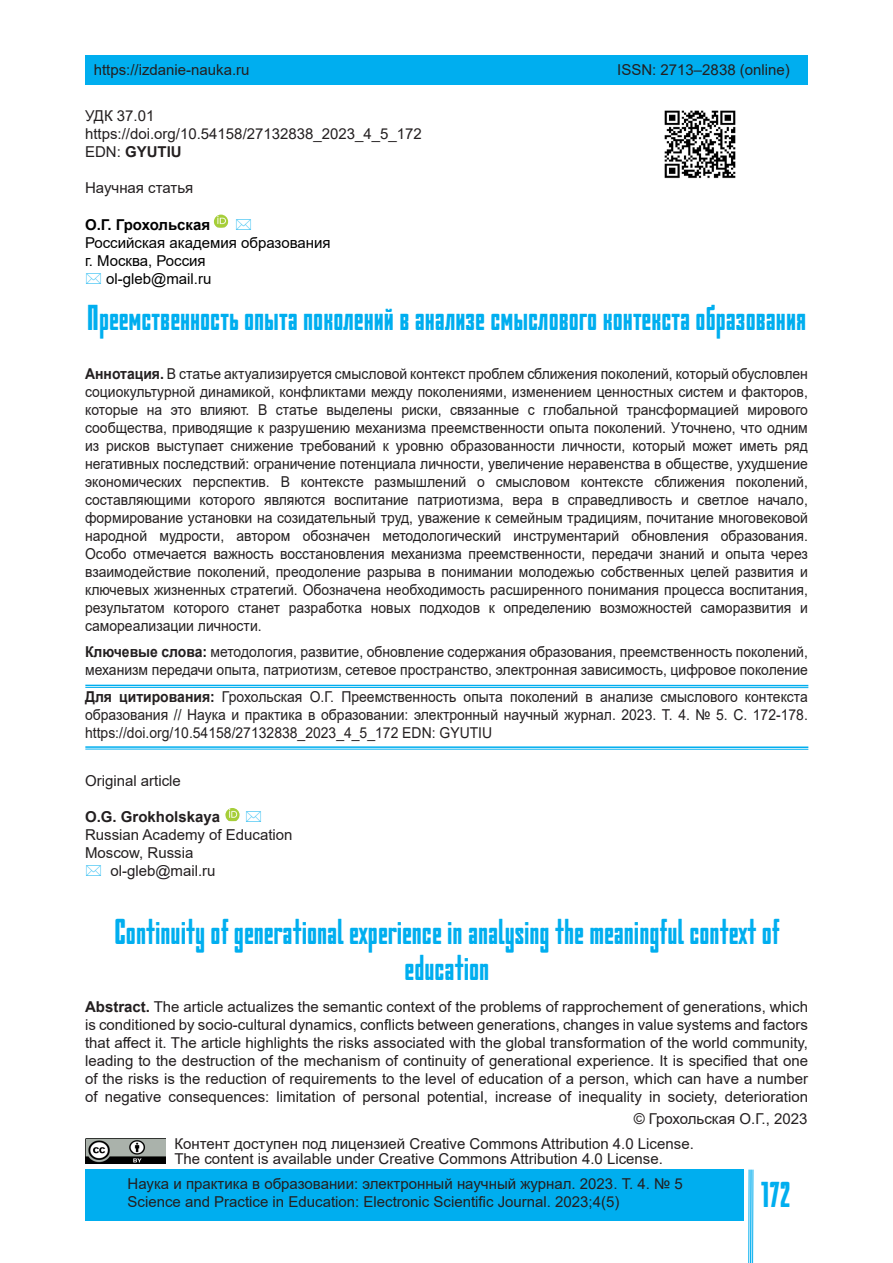
<style>
.page{position:relative;width:893px;height:1263px;background:#fff}
.page>*{position:absolute;margin:0;border:0;box-sizing:border-box;transform-origin:0 0}
.t1{font:36px/36px "Bully";color:#00aeef;text-align:center}
.верхний_колонтитул{font:15px/18px "Arial";color:#231f20;text-align:justify;scale:.93 1}
.верхний_колонтитул-2{font:15px/18px "Arial";color:#231f20;text-align:justify}
.t2{font:15px "Arial";color:#000}
.t3{font:700 15px "Arial";color:#231f20}
.t4{font:700 15px "Arial";color:#000}
.s1{font-weight:400}
.s2{font-weight:700}
</style>
<div class="page">
<img style="left:86px;top:1138px;width:80px;height:26px">
<div style="left:85px;top:55px;width:723px;height:30px;background:#00aeef"></div>
<div style="left:85px;top:1169px;width:658px;height:51px;background:#00aeef"></div>
<hr style="left:85px;top:746px;width:723px;height:2px;background:#00aeef">
<hr style="left:85px;top:749px;width:723px;height:1px;background:#00aeef">
<hr style="left:85px;top:685px;width:723px;height:1px;background:#00aeef">
<hr style="left:85px;top:687px;width:723px;height:1px;background:#00aeef">
<hr style="left:748px;top:1169px;width:1px;height:94px;background:#00aeef">
<hr style="left:750px;top:1169px;width:2px;height:94px;background:#00aeef">
<hr style="left:752px;top:1169px;width:1px;height:94px;background:#00aeef">
<img style="left:214px;top:215px;width:14px;height:13px">
<img style="left:225px;top:808px;width:15px;height:13px">
<img style="left:664px;top:110px;width:72px;height:69px">
<p class="верхний_колонтитул-2" style="left:94px;top:60px;width:157px">https://izdanie-nauka.ru</p>
<p class="верхний_колонтитул-2" style="left:617px;top:60px;width:174px">ISSN: 2713–2838 (online)</p>
<p class="верхний_колонтитул-2" style="left:85px;top:107px;width:71px">УДК 37.01</p>
<p class="верхний_колонтитул-2" style="left:85px;top:125px;width:338px">https://doi.org/10.54158/27132838_2023_4_5_172</p>
<p class="t3" style="left:85px;top:142px;width:98px"><span class="s1">EDN:</span> GYUTIU</p>
<p class="верхний_колонтитул-2" style="left:85px;top:179px;width:110px">Научная статья</p>
<p class="t4" style="left:85px;top:214px;width:127px">О.Г. Грохольская</p>
<p class="t2" style="left:85px;top:232px;width:247px">Российская академия образования</p>
<p class="t2" style="left:85px;top:250px;width:122px">г. Москва, Россия</p>
<p class="t2" style="left:106px;top:268px;width:107px">ol-gleb@mail.ru</p>
<p class="t1" style="left:87px;top:300px;width:721px">Преемственность опыта поколений в анализе смыслового контекста образования</p>
<p class="верхний_колонтитул" style="left:85px;top:364px;width:779px"><span class="s2">Аннотация.</span> В статье актуализируется смысловой контекст проблем сближения поколений, который обусловлен социокультурной динамикой, конфликтами между поколениями, изменением ценностных систем и факторов, которые на это влияют. В статье выделены риски, связанные с глобальной трансформацией мирового сообщества, приводящие к разрушению механизма преемственности опыта поколений. Уточнено, что одним из рисков выступает снижение требований к уровню образованности личности, который может иметь ряд негативных последствий: ограничение потенциала личности, увеличение неравенства в обществе, ухудшение экономических перспектив. В контексте размышлений о смысловом контексте сближения поколений, составляющими которого являются воспитание патриотизма, вера в справедливость и светлое начало, формирование установки на созидательный труд, уважение к семейным традициям, почитание многовековой народной мудрости, автором обозначен методологический инструментарий обновления образования.<br>Особо отмечается важность восстановления механизма преемственности, передачи знаний и опыта через взаимодействие поколений, преодоление разрыва в понимании молодежью собственных целей развития и ключевых жизненных стратегий. Обозначена необходимость расширенного понимания процесса воспитания, результатом которого станет разработка новых подходов к определению возможностей саморазвития и самореализации личности.</p>
<p class="верхний_колонтитул" style="left:85px;top:643px;width:779px"><span class="s2">Ключевые слова:</span> методология, развитие, обновление содержания образования, преемственность поколений, механизм передачи опыта, патриотизм, сетевое пространство, электронная зависимость, цифровое поколение</p>
<p class="верхний_колонтитул" style="left:85px;top:687px;width:779px"><span class="s2">Для цитирования:</span> Грохольская О.Г. Преемственность опыта поколений в анализе смыслового контекста образования // Наука и практика в образовании: электронный научный журнал. 2023. Т. 4. № 5. С. 172-178. https://doi.org/10.54158/27132838_2023_4_5_172 EDN: GYUTIU</p>
<p class="верхний_колонтитул-2" style="left:85px;top:772px;width:97px">Original article</p>
<p class="t3" style="left:85px;top:806px;width:137px">O.G. Grokholskaya</p>
<p class="верхний_колонтитул-2" style="left:85px;top:826px;width:209px">Russian Academy of Education</p>
<p class="верхний_колонтитул-2" style="left:85px;top:844px;width:110px">Moscow, Russia</p>
<p class="верхний_колонтитул-2" style="left:110px;top:862px;width:107px">ol-gleb@mail.ru</p>
<p class="t1" style="left:114px;top:914px;width:667px">Continuity of generational experience in analysing the meaningful context of education</p>
<p class="верхний_колонтитул-2" style="left:85px;top:997px;width:725px"><span class="s2">Abstract.</span> The article actualizes the semantic context of the problems of rapprochement of generations, which is conditioned by socio-cultural dynamics, conflicts between generations, changes in value systems and factors that affect it. The article highlights the risks associated with the global transformation of the world community, leading to the destruction of the mechanism of continuity of generational experience. It is specified that one of the risks is the reduction of requirements to the level of education of a person, which can have a number of negative consequences: limitation of personal potential, increase of inequality in society, deterioration</p>
<p class="верхний_колонтитул-2" style="left:634px;top:1109px;width:175px">© Грохольская О.Г., 2023</p>
<p class="верхний_колонтитул-2" style="left:174px;top:1135px;width:521px">Контент доступен под лицензией Creative Commons Attribution 4.0 License.</p>
<p class="верхний_колонтитул-2" style="left:174px;top:1150px;width:490px">The content is available under Creative Commons Attribution 4.0 License.</p>
<p class="верхний_колонтитул-2" style="left:128px;top:1175px;width:557px">Наука и практика в образовании: электронный научный журнал. 2023. Т. 4. № 5</p>
<p class="верхний_колонтитул-2" style="left:128px;top:1193px;width:493px">Science and Practice in Education: Electronic Scientific Journal. 2023;4(5)</p>
<p class="t1" style="left:761px;top:1177px;width:30px">172</p>
</div>
